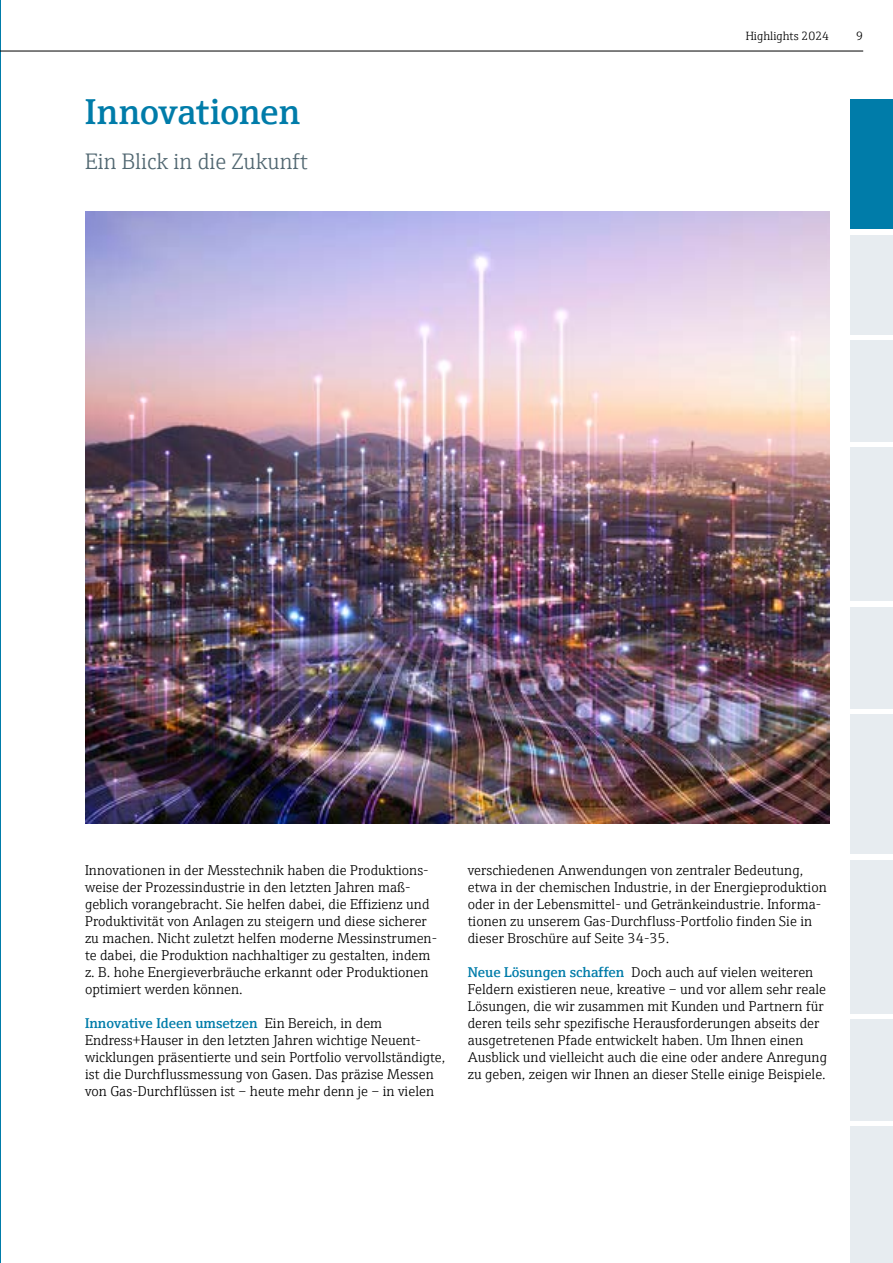
<style>
.page{position:relative;width:893px;height:1263px;background:#fff}
.page>*{position:absolute;margin:0;border:0;box-sizing:border-box;transform-origin:0 0}
.t1{font:600 36px "E+H Serif";color:#007ca9}
.t2{font:300 22.5px "E+H Serif";color:#516771}
.t3{font:300 14.25px/17px "E+H Serif";color:#000}
.t4{font:300 12px "E+H Serif";color:#000}
.s1{font-weight:600;color:#007ca9}
</style>
<div class="page">
<hr style="left:0;top:0;width:1px;height:1263px;background:#007ca9">
<hr style="left:0;top:51px;width:863px;height:1px;background:#000">
<div style="left:850px;top:341px;width:43px;height:101px;background:#e7ecf0"></div>
<div style="left:850px;top:448px;width:43px;height:153px;background:#e7ecf0"></div>
<div style="left:850px;top:235px;width:43px;height:99px;background:#e7ecf0"></div>
<div style="left:850px;top:607px;width:43px;height:101px;background:#e7ecf0"></div>
<div style="left:850px;top:99px;width:43px;height:130px;background:#007ca9"></div>
<div style="left:850px;top:714px;width:43px;height:140px;background:#e7ecf0"></div>
<div style="left:850px;top:860px;width:43px;height:154px;background:#e7ecf0"></div>
<div style="left:850px;top:1127px;width:43px;height:136px;background:#e7ecf0"></div>
<div style="left:850px;top:1020px;width:43px;height:101px;background:#e7ecf0"></div>
<img style="left:85px;top:212px;width:744px;height:612px">
<h1 class="t1" style="left:85px;top:84px;width:217px">Innovationen</h1>
<h2 class="t2" style="left:85px;top:145px;width:224px">Ein Blick in die Zukunft</h2>
<p class="t4" style="left:746px;top:27px;width:85px">Highlights 2024</p>
<p class="t4" style="left:856px;top:27px;width:8px">9</p>
<p class="t3" style="left:85px;top:860px;width:354px">Innovationen in der Messtechnik haben die Produktions&shy;weise der Prozessindustrie in den letzten Jahren maß&shy;geblich vorangebracht. Sie helfen dabei, die Effizienz und Produktivität von Anlagen zu steigern und diese sicherer zu machen. Nicht zuletzt helfen moderne Messinstrumen&shy;te dabei, die Produktion nachhaltiger zu gestalten, indem z. B. hohe Energieverbräuche erkannt oder Produktionen optimiert werden können.</p>
<p class="t3" style="left:85px;top:1014px;width:362px"><span class="s1">Innovative Ideen umsetzen</span> Ein Bereich, in dem Endress+Hauser in den letzten Jahren wichtige Neuent&shy;wicklungen präsentierte und sein Portfolio vervollständigte, ist die Durchflussmessung von Gasen. Das präzise Messen von Gas-Durchflüssen ist – heute mehr denn je – in vielen</p>
<p class="t3" style="left:468px;top:860px;width:361px">verschiedenen Anwendungen von zentraler Bedeutung, etwa in der chemischen Industrie, in der Energieproduktion oder in der Lebensmittel- und Getränkeindustrie. Informa&shy;tionen zu unserem Gas-Durchfluss-Portfolio finden Sie in dieser Broschüre auf Seite 34-35.</p>
<p class="t3" style="left:468px;top:963px;width:361px"><span class="s1">Neue Lösungen schaffen</span> Doch auch auf vielen weiteren Feldern existieren neue, kreative – und vor allem sehr reale Lösungen, die wir zusammen mit Kunden und Partnern für deren teils sehr spezifische Herausforderungen abseits der ausgetretenen Pfade entwickelt haben. Um Ihnen einen Ausblick und vielleicht auch die eine oder andere Anregung zu geben, zeigen wir Ihnen an dieser Stelle einige Beispiele.</p>
</div>
